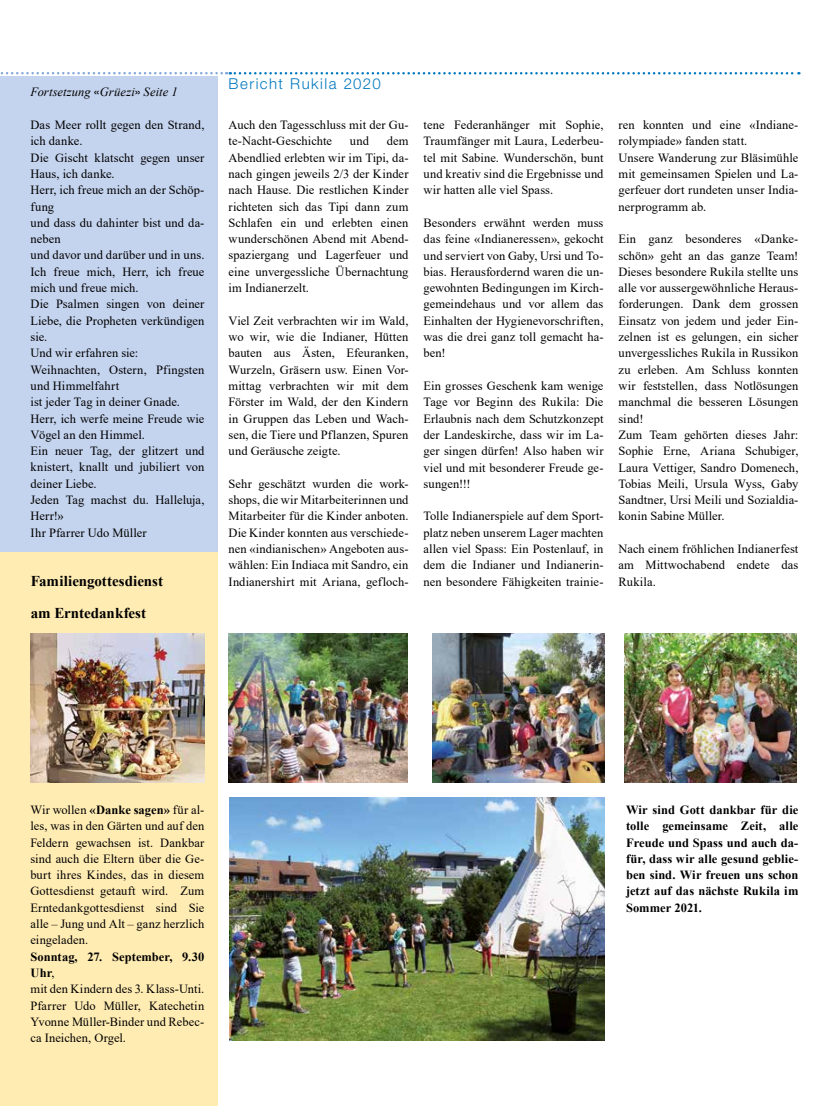
<style>
.page{position:relative;width:815px;height:1106px;background:#fff}
.page>*{position:absolute;margin:0;border:0;box-sizing:border-box;transform-origin:0 0}
.t1{font:700 15px/32.6px "Times New Roman";letter-spacing:-.005em;color:#000}
.t2{font:300 15px "Helvetica Neue LT Pro";letter-spacing:.1em;color:#0078bf}
.t3{font:12.5px/16.2px "Times New Roman";letter-spacing:.005em;color:#000;text-align:justify}
.t4{font:700 12.5px/16.2px "Times New Roman";letter-spacing:.005em;color:#000;text-align:justify}
.t5{font:italic 12.5px "Times New Roman";letter-spacing:.01em;color:#000}
.s1{font-family:"Helvetica Neue LT Pro";font-style:normal}
.s2{font-weight:700}
</style>
<div class="page">
<div style="left:0;top:76px;width:218px;height:477px;background:#c4d3ee"></div>
<svg style="left:0;top:72px;width:799px;height:2px"></svg>
<img style="left:229px;top:633px;width:178px;height:149px">
<img style="left:624px;top:633px;width:173px;height:149px">
<img style="left:432px;top:633px;width:172px;height:149px">
<img style="left:229px;top:797px;width:376px;height:243px">
<div style="left:0;top:553px;width:218px;height:553px;background:#ffecb3"></div>
<img style="left:31px;top:633px;width:173px;height:149px">
<p class="t5" style="left:30px;top:84px;width:149px">Fortsetzung <span class="s1">«</span>Grüezi<span class="s1">»</span> Seite 1</p>
<p class="t3" style="left:31px;top:116px;width:175px;text-align:left">Das Meer rollt gegen den Strand, ich danke.<br>Die Gischt klatscht gegen unser<br>Haus, ich danke.<br>Herr, ich freue mich an der Schöp&shy;fung<br>und dass du dahinter bist und da&shy;neben<br>und davor und darüber und in uns.<br>Ich freue mich, Herr, ich freue mich und freue mich.<br>Die Psalmen singen von deiner<br>Liebe, die Propheten verkündigen sie.<br>Und wir erfahren sie:<br>Weihnachten, Ostern, Pfingsten und Himmelfahrt<br>ist jeder Tag in deiner Gnade.<br>Herr, ich werfe meine Freude wie<br>Vögel an den Himmel.<br>Ein neuer Tag, der glitzert und knistert, knallt und jubiliert von deiner Liebe.<br>Jeden Tag machst du. Halleluja,<br>Herr!»<br>Ihr Pfarrer Udo Müller</p>
<p class="t1" style="left:31px;top:564px;width:134px">Familiengottesdienst am Erntedankfest</p>
<p class="t2" style="left:229px;top:74px;width:154px">Bericht Rukila 2020</p>
<p class="t3" style="left:229px;top:116px;width:181px">Auch den Tagesschluss mit der Gu&shy;te-Nacht-Geschichte</p>
<p class="t3" style="left:229px;top:133px;width:181px;text-indent:158px">dem Abendlied erlebten wir im Tipi, da&shy;nach gingen jeweils 2/3 der Kinder nach Hause. Die restlichen Kinder richteten sich das Tipi dann zum Schlafen ein und erlebten einen wunderschönen Abend mit Abend&shy;spaziergang und Lagerfeuer und eine unvergessliche Übernachtung im Indianerzelt.</p>
<p class="t3" style="left:229px;top:312px;width:181px">Viel Zeit verbrachten wir im Wald, wo wir, wie die Indianer, Hütten bauten aus Ästen, Efeuranken, Wurzeln, Gräsern usw. Einen Vor&shy;mittag verbrachten wir mit dem Förster im Wald, der den Kindern in Gruppen das Leben und Wach&shy;sen, die Tiere und Pflanzen, Spuren und Geräusche zeigte.</p>
<p class="t3" style="left:229px;top:475px;width:181px">Sehr geschätzt wurden die work&shy;shops, die wir Mitarbeiterinnen und Mitarbeiter für die Kinder anboten.<br>Die Kinder konnten aus verschiede&shy;nen «indianischen» Angeboten aus&shy;wählen: Ein Indiaca mit Sandro, ein Indianershirt mit Ariana, gefloch-</p>
<p class="t3" style="left:350px;top:133px;width:21px">und</p>
<p class="t3" style="left:424px;top:116px;width:181px">tene Federanhänger mit Sophie, Traumfänger mit Laura, Lederbeu&shy;tel mit Sabine. Wunderschön, bunt und kreativ sind die Ergebnisse und wir hatten alle viel Spass.</p>
<p class="t3" style="left:424px;top:214px;width:181px">Besonders erwähnt werden muss das feine «Indianeressen», gekocht und serviert von Gaby, Ursi und To&shy;bias. Herausfordernd waren die un&shy;gewohnten Bedingungen im Kirch&shy;gemeindehaus und vor allem das Einhalten der Hygienevorschriften, was die drei ganz toll gemacht ha&shy;ben!</p>
<p class="t3" style="left:424px;top:377px;width:181px">Ein grosses Geschenk kam wenige Tage vor Beginn des Rukila: Die Erlaubnis nach dem Schutzkonzept der Landeskirche, dass wir im La&shy;ger singen dürfen! Also haben wir viel und mit besonderer Freude ge&shy;sungen!!!</p>
<p class="t3" style="left:424px;top:507px;width:181px">Tolle Indianerspiele auf dem Sport&shy;platz neben unserem Lager machten allen viel Spass: Ein Postenlauf, in dem die Indianer und Indianerin&shy;nen besondere Fähigkeiten trainie-</p>
<p class="t3" style="left:618px;top:116px;width:181px;text-align:left">ren konnten und eine «Indiane&shy;rolympiade» fanden statt.<br>Unsere Wanderung zur Bläsimühle mit gemeinsamen Spielen und La&shy;gerfeuer dort rundeten unser India&shy;nerprogramm ab.</p>
<p class="t3" style="left:618px;top:230px;width:181px;text-align:left">Ein ganz besonderes «Danke&shy;schön» geht an das ganze Team!<br>Dieses besondere Rukila stellte uns alle vor aussergewöhnliche Heraus&shy;forderungen. Dank dem grossen<br>Einsatz von jedem und jeder Ein&shy;zelnen ist es gelungen, ein sicher unvergessliches Rukila in Russikon zu erleben. Am Schluss konnten wir feststellen, dass Notlösungen manchmal die besseren Lösungen sind!<br>Zum Team gehörten dieses Jahr:<br>Sophie Erne, Ariana Schubiger,<br>Laura Vettiger, Sandro Domenech,<br>Tobias Meili, Ursula Wyss, Gaby<br>Sandtner, Ursi Meili und Sozialdia&shy;konin Sabine Müller.</p>
<p class="t3" style="left:618px;top:540px;width:181px">Nach einem fröhlichen Indianerfest am Mittwochabend endete das Rukila.</p>
<p class="t3" style="left:30px;top:801px;width:175px">Wir wollen <span class="s2">«Danke sagen»</span> für al&shy;les, was in den Gärten und auf den Feldern gewachsen ist. Dankbar sind auch die Eltern über die Ge&shy;burt ihres Kindes, das in diesem Gottesdienst getauft wird. Zum Erntedankgottesdienst sind Sie alle – Jung und Alt – ganz herzlich eingeladen.</p>
<p class="t3" style="left:30px;top:948px;width:175px;text-align:left"><span class="s2">Sonntag, 27. September, 9.30<br>Uhr</span>,<br>mit den Kindern des 3. Klass-Unti.<br>Pfarrer Udo Müller, Katechetin<br>Yvonne Müller-Binder und Rebec&shy;ca Ineichen, Orgel.</p>
<p class="t4" style="left:626px;top:801px;width:174px">Wir sind Gott dankbar für die tolle gemeinsame Zeit, alle Freude und Spass und auch da&shy;für, dass wir alle gesund geblie&shy;ben sind. Wir freuen uns schon jetzt auf das nächste Rukila im Sommer 2021.</p>
</div>
